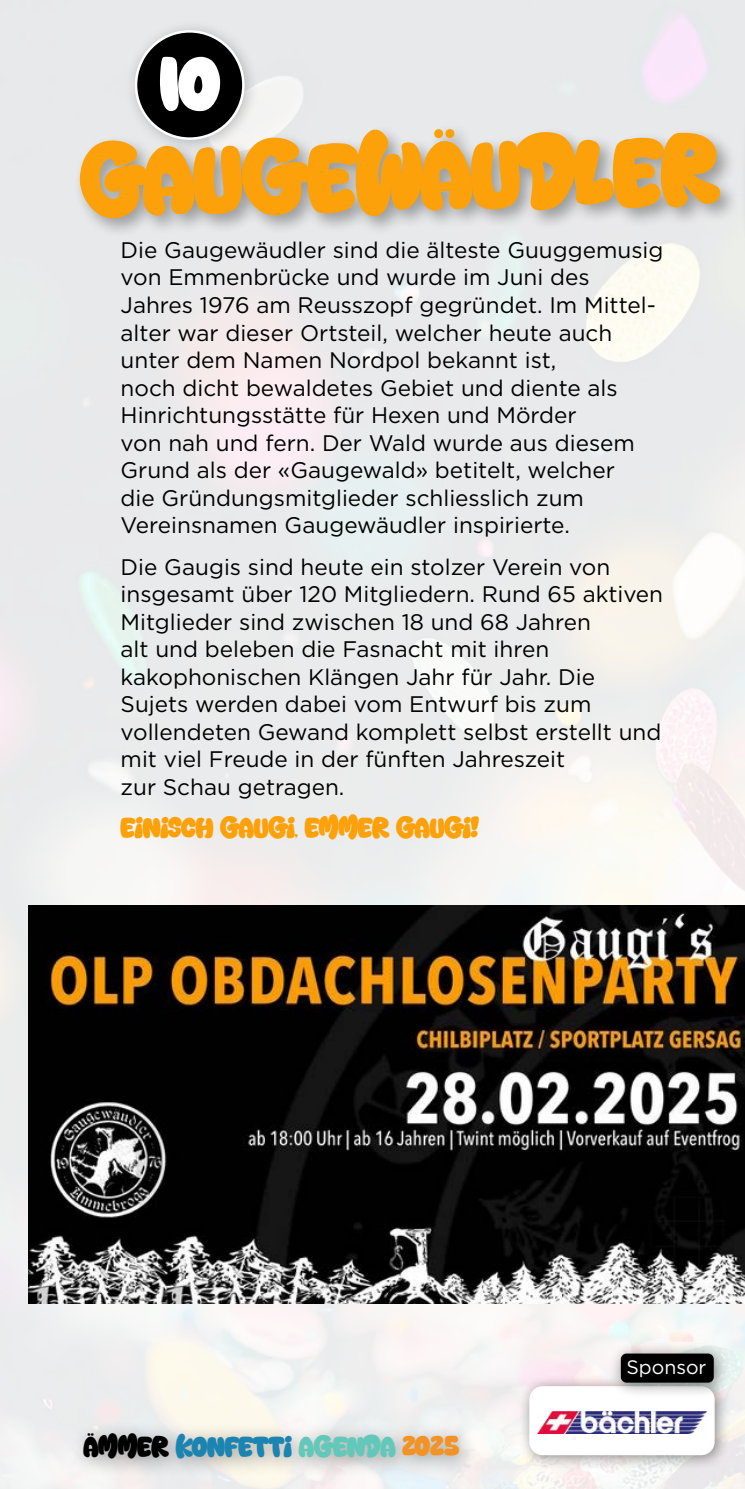
<style>
.page{position:relative;width:745px;height:1489px;background:#fff}
.page>*{position:absolute;margin:0;border:0;box-sizing:border-box;transform-origin:0 0}
.t1{font:93.25px "Back Wild";color:#fca10a}
.t2{font:73.75px "Back Wild";color:#fff}
.t3{font:27.5px "Back Wild";letter-spacing:-.015em;color:#fca10a}
.t4{font:27.5px "Back Wild";letter-spacing:-.025em;color:#1c84b1}
.t5{font:22.5px/27.5px "Gotham";color:#000}
.t6{font:19.5px "Gotham";color:#fff}
.s1{color:#000}
.s2{color:#62c8ba}
.s3{color:#f39325}
</style>
<div class="page">
<img style="left:0;top:0;width:744px;height:1488px">
<div style="left:74px;top:123px;width:666px;height:115px;background:#000;opacity:.33"></div>
<img style="left:29px;top:905px;width:715px;height:398px">
<div style="left:124px;top:19px;width:136px;height:136px;background:#000;opacity:.22"></div>
<div style="left:136px;top:31px;width:107px;height:108px;background:#000;border-radius:50%"></div>
<div style="left:135px;top:30px;width:109px;height:110px;border:2px solid #fff;border-radius:50%"></div>
<div style="left:156px;top:53px;width:77px;height:71px;background:#000"></div>
<hr style="left:740px;top:0;width:4px;height:334px;background:#e8e9ea">
<svg style="left:720px;top:146px;width:24px;height:352px"></svg>
<div style="left:720px;top:192px;width:24px;height:275px;background:#eaebeb"></div>
<div style="left:517px;top:1373px;width:212px;height:98px;background:#000;opacity:.44"></div>
<div style="left:529px;top:1385px;width:185px;height:69px;background:#fff;border-radius:13px"></div>
<img style="left:537px;top:1411px;width:169px;height:22px">
<div style="left:609px;top:1341px;width:120px;height:57px;background:#000;opacity:.44"></div>
<div style="left:620px;top:1353px;width:93px;height:29px;background:#000;border-radius:6px"></div>
<div style="left:69px;top:1419px;width:410px;height:60px;background:#000;opacity:.33"></div>
<h2 class="t2" style="left:160px;top:42px;width:62px">10</h2>
<h1 class="t1" style="left:79px;top:126px;width:641px;rotate:-1deg">GAUGEWÄUDLER</h1>
<p class="t5" style="left:120px;top:236px;width:544px">Die Gaugewäudler sind die älteste Guuggemusig von Emmenbrücke und wurde im Juni des Jahres 1976 am Reusszopf gegründet. Im Mittel&shy;alter war dieser Ortsteil, welcher heute auch unter dem Namen Nordpol bekannt ist,<br>noch dicht bewaldetes Gebiet und diente als Hinrichtungsstätte für Hexen und Mörder<br>von nah und fern. Der Wald wurde aus diesem Grund als der «Gaugewald» betitelt, welcher<br>die Gründungsmitglieder schliesslich zum Vereinsnamen Gaugewäudler inspirierte.</p>
<p class="t5" style="left:120px;top:552px;width:543px">Die Gaugis sind heute ein stolzer Verein von insgesamt über 120 Mitgliedern. Rund 65 aktiven Mitglieder sind zwischen 18 und 68 Jahren<br>alt und beleben die Fasnacht mit ihren kakophonischen Klängen Jahr für Jahr. Die Sujets werden dabei vom Entwurf bis zum vollendeten Gewand komplett selbst erstellt und mit viel Freude in der fünften Jahreszeit<br>zur Schau getragen.</p>
<p class="t3" style="left:120px;top:811px;width:359px">EINISCH GAUGI, EMMER GAUGI!</p>
<p class="t4" style="left:83px;top:1430px;width:377px"><span class="s1">ÄMMER</span> KONFETTI <span class="s2">AGENDA</span> <span class="s3">2025</span></p>
<p class="t6" style="left:626px;top:1354px;width:81px">Sponsor</p>
</div>
